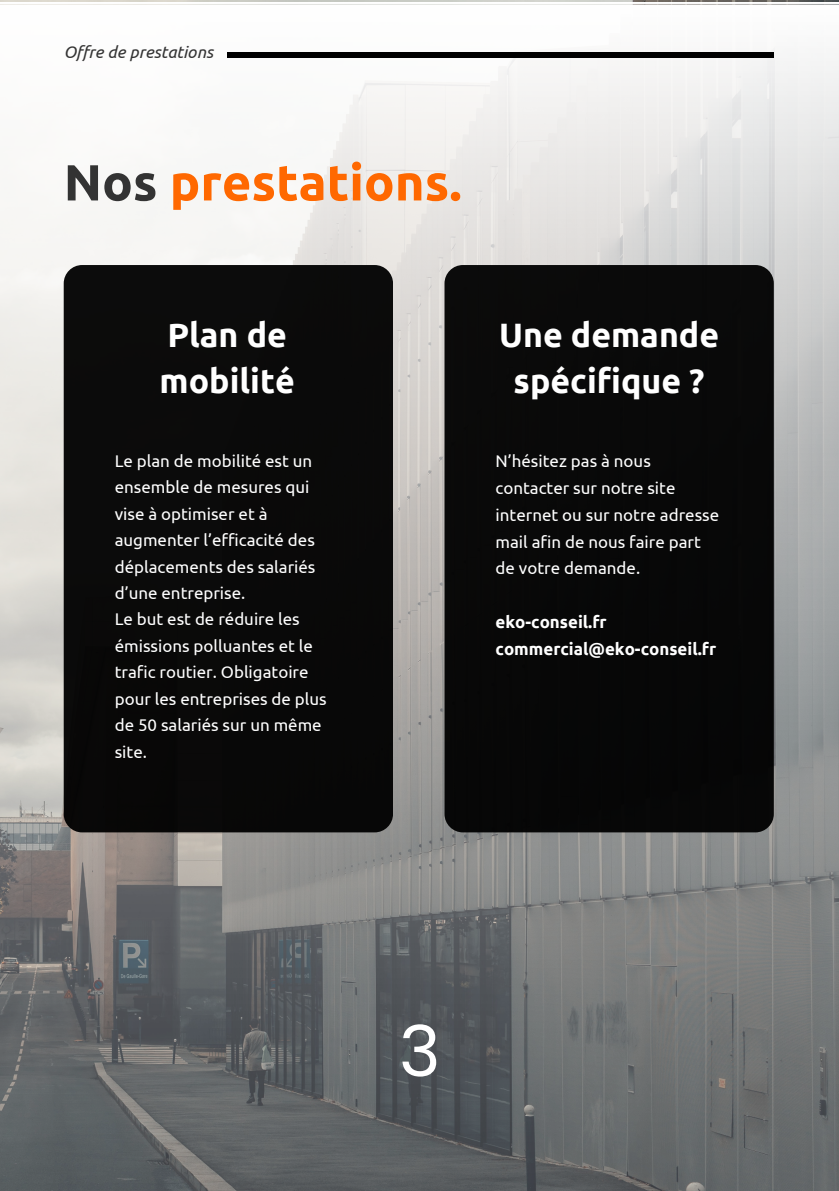
<style>
.page{position:relative;width:839px;height:1191px;background:#fff}
.page>*{position:absolute;margin:0;border:0;box-sizing:border-box;transform-origin:0 0}
.t1{font:70.4px "Poppins";color:#fff}
.t2{font:700 50.8px "Ubuntu";color:#ff6800}
.t3{font:700 33.8px/46.6px "Ubuntu";color:#fff}
.t4{font:17px/26.4px "Ubuntu";color:#fff}
.t5{font:700 17px "Ubuntu";color:#fff}
.t6{font:italic 17px "Ubuntu";color:#333}
.s1{color:#333}
</style>
<div class="page">
<img style="left:1px;top:4px;width:837px;height:1187px">
<div style="left:64px;top:265px;width:329px;height:567px;background:#0a0a09;border-radius:18px"></div>
<div style="left:227px;top:53px;width:546px;height:5px;background:#000"></div>
<div style="left:444px;top:265px;width:329px;height:567px;background:#080808;border-radius:18px"></div>
<p class="t6" style="left:64px;top:42px;width:151px">Offre de prestations</p>
<p class="t2" style="left:64px;top:153px;width:399px"><span class="s1">Nos</span> prestations.</p>
<p class="t3" style="left:159px;top:311px;width:137px">Plan de mobilité</p>
<p class="t4" style="left:115px;top:447px;width:202px">Le plan de mobilité est un ensemble de mesures qui vise à optimiser et à augmenter l’efficacité des</p>
<p class="t4" style="left:115px;top:553px;width:202px">déplacements des salariés d’une entreprise.</p>
<p class="t4" style="left:115px;top:606px;width:213px">Le but est de réduire les émissions polluantes et le trafic routier. Obligatoire pour les entreprises de plus de 50 salariés sur un même site.</p>
<p class="t3" style="left:499px;top:311px;width:221px;text-align:center">Une demande spécifique ?</p>
<p class="t4" style="left:495px;top:447px;width:225px">N’hésitez pas à nous contacter sur notre site internet ou sur notre adresse mail afin de nous faire part de votre demande.</p>
<p class="t5" style="left:495px;top:612px;width:113px">eko-conseil.fr</p>
<p class="t5" style="left:495px;top:639px;width:222px">commercial@eko-conseil.fr</p>
<p class="t1" style="left:399px;top:1002px;width:43px">3</p>
</div>
